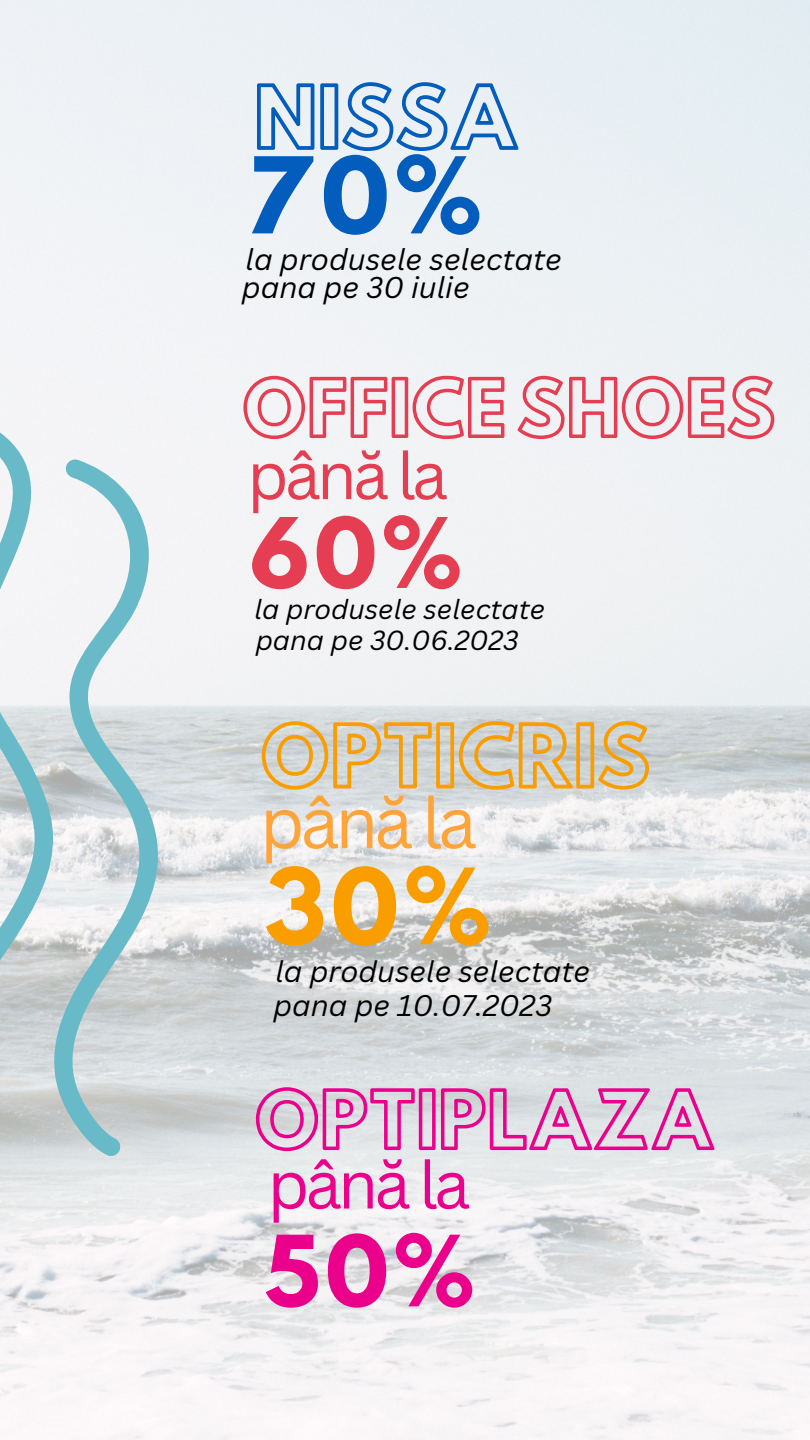
<style>
.page{position:relative;width:810px;height:1440px;background:#fff}
.page>*{position:absolute;margin:0;border:0;box-sizing:border-box;transform-origin:0 0}
.t1{font:93.6px "Hussar Bd";color:#025dbc}
.t2{font:93px "Hussar Bd";color:#fa9e00}
.t3{font:86.9px "Hussar Bd";color:#eb008b}
.t4{font:86px "Hussar Bd";color:#e53d51}
.t5{font:76px "Hussar Ekologiczne 1";color:#025dbc}
.t6{font:75.6px "Hussar Ekologiczne 1";color:#fa9e00}
.t7{font:70.6px "Hussar Ekologiczne 1";color:#eb008b}
.t8{font:69.9px "Hussar Ekologiczne 1";color:#e53d51}
.t9{font:69.8px "Canva Sans";letter-spacing:-.06em;color:#ffa439}
.t10{font:65.2px "Canva Sans";letter-spacing:-.06em;color:#eb008b}
.t11{font:64.5px "Canva Sans";letter-spacing:-.06em;color:#e53d51}
.t12{font:italic 29.2px "Canva Sans";color:#000}
.t13{font:italic 29.1px "Canva Sans";color:#000}
.t14{font:italic 26.9px "Canva Sans";color:#000}
</style>
<div class="page">
<img style="left:0;top:0;width:810px;height:1440px">
<svg style="left:41px;top:458px;width:134px;height:700px"></svg>
<svg style="left:0;top:417px;width:65px;height:739px"></svg>
<p class="t5" style="left:254px;top:87px;width:267px">NISSA</p>
<p class="t1" style="left:247px;top:149px;width:239px">70%</p>
<p class="t12" style="left:245px;top:239px;width:318px">la produsele selectate</p>
<p class="t12" style="left:242px;top:267px;width:229px">pana pe 30 iulie</p>
<p class="t8" style="left:242px;top:380px;width:536px">OFFICE SHOES</p>
<p class="t11" style="left:247px;top:430px;width:202px">până la</p>
<p class="t4" style="left:247px;top:511px;width:218px">60%</p>
<p class="t14" style="left:254px;top:590px;width:293px">la produsele selectate</p>
<p class="t14" style="left:256px;top:622px;width:265px">pana pe 30.06.2023</p>
<p class="t6" style="left:260px;top:726px;width:393px">OPTICRIS</p>
<p class="t9" style="left:260px;top:774px;width:219px">până la</p>
<p class="t2" style="left:261px;top:861px;width:233px">30%</p>
<p class="t13" style="left:275px;top:950px;width:316px">la produsele selectate</p>
<p class="t13" style="left:274px;top:985px;width:280px">pana pe 10.07.2023</p>
<p class="t7" style="left:254px;top:1092px;width:463px">OPTIPLAZA</p>
<p class="t10" style="left:268px;top:1139px;width:204px">până la</p>
<p class="t3" style="left:261px;top:1228px;width:217px">50%</p>
</div>
